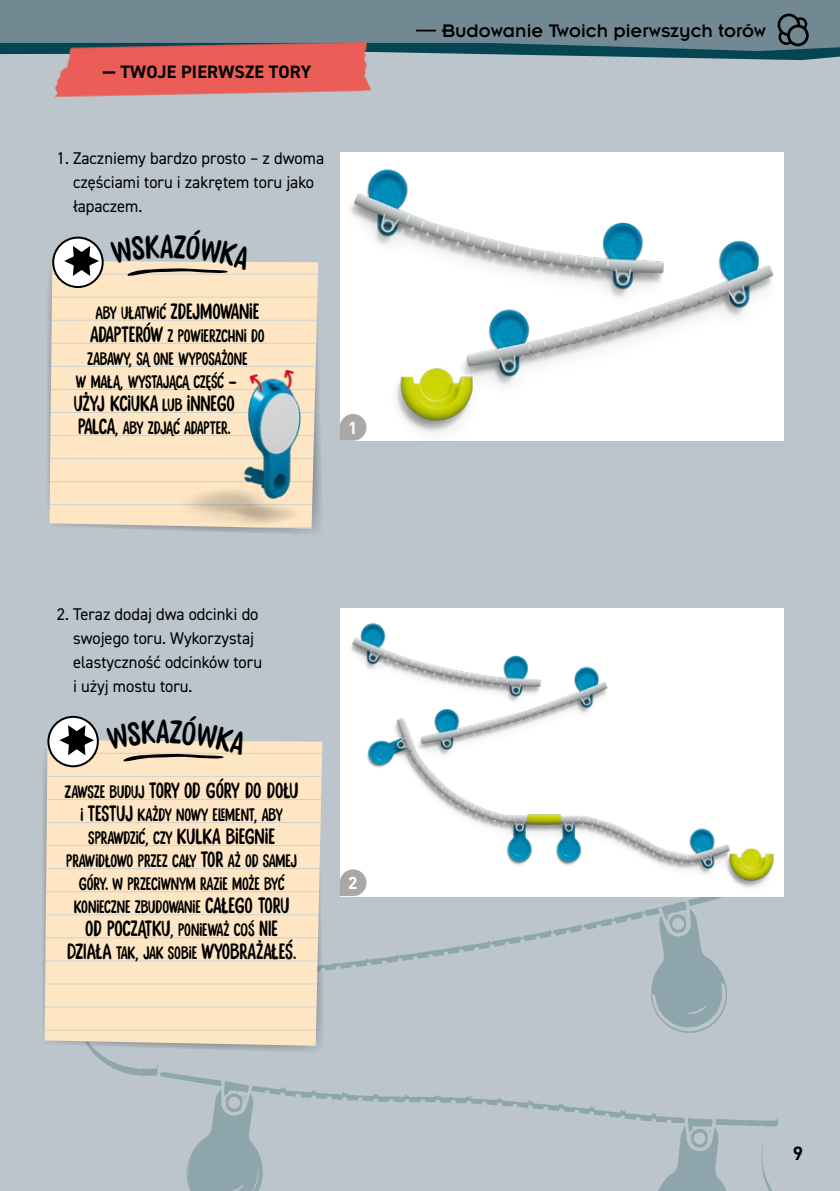
<style>
.page{position:relative;width:840px;height:1191px;background:#fff}
.page>*{position:absolute;margin:0;border:0;box-sizing:border-box;transform-origin:0 0}
.t1{font:22px/23px "Stick A Round";color:#000;text-align:center}
.t2{font:20px "Insignia LT Pro";color:#000}
.t3{font:700 19px "DINOT";color:#000}
.t4{font:18px/23px "Stick A Round";color:#000;text-align:center}
.t5{font:700 18px "DIN2014";letter-spacing:.01em;color:#000}
.t6{font:700 17.2px "DINOT";color:#fff}
.t7{font:17px/24px "DIN2014";color:#000}
.s1{font-size:18.8px}
.s2{font-size:18px}
.s3{font-size:22px}
</style>
<div class="page">
<div style="left:0;top:0;width:839px;height:1191px;background:#bbc5cb"></div>
<img style="left:93px;top:872px;width:697px;height:319px">
<img style="left:340px;top:152px;width:442px;height:289px">
<img style="left:340px;top:608px;width:442px;height:288px">
<div style="left:49px;top:262px;width:269px;height:265px;background:#fee6c4"></div>
<hr style="left:49px;top:435px;width:269px;height:1px;background:#b3c7d4">
<hr style="left:49px;top:343px;width:269px;height:1px;background:#b3c7d4">
<hr style="left:49px;top:527px;width:269px;height:1px;background:#b3c7d4">
<hr style="left:49px;top:274px;width:269px;height:1px;background:#b3c7d4">
<hr style="left:49px;top:458px;width:269px;height:1px;background:#b3c7d4">
<hr style="left:49px;top:366px;width:269px;height:1px;background:#b3c7d4">
<hr style="left:49px;top:297px;width:269px;height:1px;background:#b3c7d4">
<hr style="left:49px;top:481px;width:269px;height:1px;background:#b3c7d4">
<hr style="left:49px;top:389px;width:269px;height:1px;background:#b3c7d4">
<hr style="left:49px;top:320px;width:269px;height:1px;background:#b3c7d4">
<hr style="left:49px;top:504px;width:269px;height:1px;background:#b3c7d4">
<hr style="left:49px;top:412px;width:269px;height:1px;background:#b3c7d4">
<svg style="left:43px;top:742px;width:282px;height:311px"></svg>
<div style="left:45px;top:740px;width:277px;height:305px;background:#fee6c4"></div>
<hr style="left:45px;top:914px;width:277px;height:1px;background:#b3c7d4">
<hr style="left:45px;top:822px;width:277px;height:1px;background:#b3c7d4">
<hr style="left:45px;top:1006px;width:277px;height:1px;background:#b3c7d4">
<hr style="left:45px;top:753px;width:277px;height:1px;background:#b3c7d4">
<hr style="left:45px;top:937px;width:277px;height:1px;background:#b3c7d4">
<hr style="left:45px;top:845px;width:277px;height:1px;background:#b3c7d4">
<hr style="left:45px;top:1029px;width:277px;height:1px;background:#b3c7d4">
<hr style="left:45px;top:776px;width:277px;height:1px;background:#b3c7d4">
<hr style="left:45px;top:960px;width:277px;height:1px;background:#b3c7d4">
<hr style="left:45px;top:868px;width:277px;height:1px;background:#b3c7d4">
<hr style="left:45px;top:799px;width:277px;height:1px;background:#b3c7d4">
<hr style="left:45px;top:983px;width:277px;height:1px;background:#b3c7d4">
<hr style="left:45px;top:891px;width:277px;height:1px;background:#b3c7d4">
<svg style="left:374px;top:51px;width:465px;height:9px;fill:#054551"></svg>
<svg style="left:251px;top:0;width:588px;height:51px;background:#69838e"></svg>
<svg style="left:777px;top:14px;width:31px;height:32px"></svg>
<img style="left:251px;top:42px;width:123px;height:52px">
<svg style="left:340px;top:414px;width:26px;height:27px"></svg>
<svg style="left:339px;top:869px;width:27px;height:27px"></svg>
<svg style="left:48px;top:717px;width:50px;height:49px"></svg>
<div style="left:47px;top:716px;width:52px;height:51px;border:2px solid #000;border-radius:50%"></div>
<svg style="left:56px;top:722px;width:42px;height:36px;background:#a09f9f"></svg>
<img style="left:148px;top:343px;width:173px;height:191px">
<svg style="left:0;top:0;width:251px;height:336px"></svg>
<svg style="left:106px;top:740px;width:141px;height:23px;background:#e2ceb2"></svg>
<p class="t5" style="left:102px;top:60px;width:210px"><span class="s1">—</span> TWOJE PIERWSZE TORY</p>
<p class="t7" style="left:73px;top:146px;width:252px;text-indent:-16px">1. Zaczniemy bardzo prosto – z dwoma częściami toru i zakrętem toru jako łapaczem.</p>
<p class="t1" style="left:95px;top:301px;width:165px"><span class="s2">ABY UŁATWIĆ</span> ZDEJMOWANIE</p>
<p class="t4" style="left:90px;top:325px;width:176px"><span class="s3">ADAPTERÓW</span> Z POWIERZCHNI DO</p>
<p class="t4" style="left:87px;top:348px;width:162px">ZABAWY, SĄ ONE WYPOSAŻONE</p>
<p class="t4" style="left:76px;top:371px;width:162px">W MAŁĄ, WYSTAJĄCĄ CZĘŚĆ –</p>
<p class="t1" style="left:74px;top:393px;width:162px">UŻYJ KCIUKA <span class="s2">LUB</span> INNEGO</p>
<p class="t4" style="left:78px;top:417px;width:154px"><span class="s3">PALCA</span>, ABY ZDJĄĆ ADAPTER.</p>
<p class="t6" style="left:348px;top:416px;width:11px">1</p>
<p class="t2" style="left:416px;top:20px;width:351px">— Budowanie Twoich pierwszych torów</p>
<p class="t2" style="left:568px;top:20px;width:215px">— Heading dummy text</p>
<p class="t7" style="left:73px;top:602px;width:190px;text-indent:-16px">2. Teraz dodaj dwa odcinki do swojego toru. Wykorzystaj elastyczność odcinków toru i użyj mostu toru.</p>
<p class="t1" style="left:65px;top:780px;width:235px"><span class="s2">ZAWSZE BUDUJ</span> TORY OD GÓRY DO DOŁU</p>
<p class="t4" style="left:66px;top:804px;width:232px">I <span class="s3">TESTUJ</span> KAŻDY NOWY ELEMENT, ABY SPRAWDZIĆ, CZY <span class="s3">KULKA BIEGNIE </span>PRAWIDŁOWO PRZEZ CAŁY <span class="s3">TOR</span> AŻ OD SAMEJ GÓRY. W PRZECIWNYM RAZIE MOŻE BYĆ KONIECZNE ZBUDOWANIE <span class="s3">CAŁEGO TORU</span></p>
<p class="t1" style="left:67px;top:918px;width:230px">OD POCZĄTKU<span class="s2">, PONIEWAŻ COŚ</span> NIE<br>DZIAŁA <span class="s2">TAK, JAK SOBIE</span> WYOBRAŻAŁEŚ<span class="s2">.</span></p>
<p class="t6" style="left:348px;top:871px;width:11px">2</p>
<p class="t3" style="left:792px;top:1140px;width:12px">9</p>
</div>
